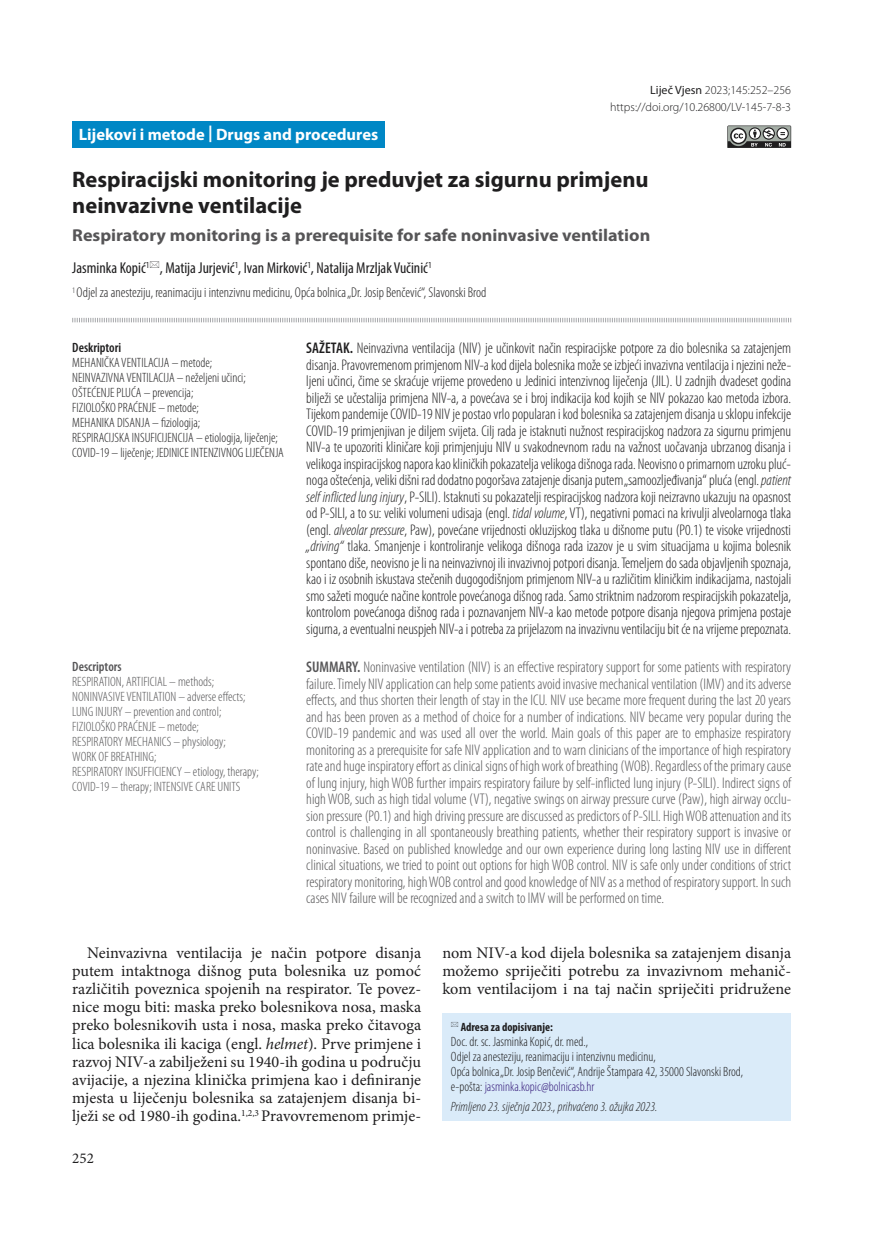
<style>
.page{position:relative;width:872px;height:1234px;background:#fff}
.page>*{position:absolute;margin:0;border:0;box-sizing:border-box;transform-origin:0 0}
.t1{font:700 22.5px/25.5px "Myriad Pro";color:#1f1e1f}
.t2{font:700 17.25px "Myriad Pro";color:#565557;scale:1.05 1}
.t3{font:700 16.5px "Myriad Pro";color:#fff}
.t4{font:16.2px/18.1px "Minion Pro";color:#1f1e1f;text-align:justify}
.t5{font:condensed 15.75px "Myriad Pro";color:#1f1e1f}
.t6{font:300 condensed 15.45px/16.5px "Myriad Pro";letter-spacing:-.005em;color:#1f1e1f;text-align:justify}
.t7{font:300 condensed 15.45px/16.5px "Myriad Pro";color:#565557;text-align:justify}
.t8{font:15px "Minion Pro";color:#1f1e1f}
.t9{font:300 condensed 14.25px "Myriad Pro";color:#1f1e1f}
.t10{font:300 condensed 13.5px/15px "Myriad Pro";color:#1f1e1f}
.t11{font:300 condensed 13.5px/15px "Myriad Pro";color:#565557}
.t12{font:italic 300 condensed 13.5px "Myriad Pro";color:#1f1e1f}
.t13{font:600 condensed 13.5px "Myriad Pro";color:#1f1e1f}
.t14{font:600 condensed 13.5px "Myriad Pro";color:#565557}
.t15{font:300 12px/16.5px "Myriad Pro";color:#1f1e1f;text-align:right}
.t16{font:700 condensed 12px "Myriad Pro";color:#1f1e1f}
.s1{font-weight:400}
.s2{font-weight:600}
.s3{font-style:italic}
.s4{color:#371d7c}
</style>
<div class="page">
<svg style="left:727px;top:125px;width:64px;height:23px"></svg>
<div style="left:442px;top:1013px;width:349px;height:107px;background:#daebf9"></div>
<svg style="left:72px;top:317px;width:719px;height:6px"></svg>
<div style="left:72px;top:121px;width:312px;height:27px;background:#0087c5"></div>
<p class="t3" style="left:79px;top:123px;width:301px">Lijekovi i metode | Drugs and procedures</p>
<p class="t15" style="left:610px;top:82px;width:182px"><span class="s1">Liječ Vjesn</span> 2023;145:252–256 https://doi.org/10.26800/LV-145-7-8-3</p>
<h1 class="t1" style="left:72px;top:166px;width:578px">Respiracijski monitoring je preduvjet za sigurnu primjenu neinvazivne ventilacije</h1>
<p class="t2" style="left:72px;top:224px;width:552px">Respiratory monitoring is a prerequisite for safe noninvasive ventilation</p>
<p class="t5" style="left:72px;top:258px;width:361px">Jasminka Kopić<sup>1</sup> , Matija Jurjević<sup>1</sup>, Ivan Mirković<sup>1</sup>, Natalija Mrzljak Vučinić<sup>1</sup></p>
<p class="t9" style="left:72px;top:284px;width:415px"><sup>1</sup> Odjel za anesteziju, reanimaciju i intenzivnu medicinu, Opća bolnica „Dr. Josip Benčević“, Slavonski Brod</p>
<p class="t13" style="left:72px;top:339px;width:50px">Deskriptori</p>
<p class="t10" style="left:72px;top:354px;width:213px">MEHANIČKA VENTILACIJA – metode;<br>NEINVAZIVNA VENTILACIJA – neželjeni učinci; OŠTEĆENJE PLUĆA – prevencija;<br>FIZIOLOŠKO PRAĆENJE – metode;<br>MEHANIKA DISANJA – fiziologija;<br>RESPIRACIJSKA INSUFICIJENCIJA – etiologija, liječenje; COVID-19 – liječenje; JEDINICE INTENZIVNOG LIJEČENJA</p>
<p class="t6" style="left:306px;top:339px;width:486px"><span class="s2">SAŽETAK.</span> Neinvazivna ventilacija (NIV) je učinkovit način respiracijske potpore za dio bolesnika sa zatajenjem disanja. Pravovremenom primjenom NIV-a kod dijela bolesnika može se izbjeći invazivna ventilacija i njezini neže&shy;ljeni učinci, čime se skraćuje vrijeme provedeno u Jedinici intenzivnog liječenja (JIL). U zadnjih dvadeset godina bilježi se učestalija primjena NIV-a, a povećava se i broj indikacija kod kojih se NIV pokazao kao metoda izbora.<br>Tijekom pandemije COVID-19 NIV je postao vrlo popularan i kod bolesnika sa zatajenjem disanja u sklopu infekcije COVID-19 primjenjivan je diljem svijeta. Cilj rada je istaknuti nužnost respiracijskog nadzora za sigurnu primjenu NIV-a te upozoriti kliničare koji primjenjuju NIV u svakodnevnom radu na važnost uočavanja ubrzanog disanja i velikoga inspiracijskog napora kao kliničkih pokazatelja velikoga dišnoga rada. Neovisno o primarnom uzroku pluć&shy;noga oštećenja, veliki dišni rad dodatno pogoršava zatajenje disanja putem „samoozljeđivanja“ pluća (engl. <span class="s3">patient self inflicted lung injury</span>, P-SILI). Istaknuti su pokazatelji respiracijskog nadzora koji neizravno ukazuju na opasnost od P-SILI, a to su: veliki volumeni udisaja (engl. <span class="s3">tidal volume</span>, VT), negativni pomaci na krivulji alveolarnoga tlaka (engl. <span class="s3">alveolar pressure</span>, Paw), povećane vrijednosti okluzijskog tlaka u dišnome putu (P0.1) te visoke vrijednosti <span class="s3">„driving“</span> tlaka. Smanjenje i kontroliranje velikoga dišnoga rada izazov je u svim situacijama u kojima bolesnik spontano diše, neovisno je li na neinvazivnoj ili invazivnoj potpori disanja. Temeljem do sada objavljenih spoznaja, kao i iz osobnih iskustava stečenih dugogodišnjom primjenom NIV-a u različitim kliničkim indikacijama, nastojali smo sažeti moguće načine kontrole povećanoga dišnog rada. Samo striktnim nadzorom respiracijskih pokazatelja, kontrolom povećanoga dišnog rada i poznavanjem NIV-a kao metode potpore disanja njegova primjena postaje sigurna, a eventualni neuspjeh NIV-a i potreba za prijelazom na invazivnu ventilaciju bit će na vrijeme prepoznata.</p>
<p class="t7" style="left:306px;top:658px;width:486px"><span class="s2">SUMMARY.</span> Noninvasive ventilation (NIV) is an effective respiratory support for some patients with respiratory failure. Timely NIV application can help some patients avoid invasive mechanical ventilation (IMV) and its adverse effects, and thus shorten their length of stay in the ICU. NIV use became more frequent during the last 20 years and has been proven as a method of choice for a number of indications. NIV became very popular during the COVID-19 pandemic and was used all over the world. Main goals of this paper are to emphasize respiratory monitoring as a prerequisite for safe NIV application and to warn clinicians of the importance of high respiratory rate and huge inspiratory effort as clinical signs of high work of breathing (WOB). Regardless of the primary cause of lung injury, high WOB further impairs respiratory failure by self-inflicted lung injury (P-SILI). Indirect signs of high WOB, such as high tidal volume (VT), negative swings on airway pressure curve (Paw), high airway occlu&shy;sion pressure (P0.1) and high driving pressure are discussed as predictors of P-SILI. High WOB attenuation and its control is challenging in all spontaneously breathing patients, whether their respiratory support is invasive or noninvasive. Based on published knowledge and our own experience during long lasting NIV use in different clinical situations, we tried to point out options for high WOB control. NIV is safe only under conditions of strict respiratory monitoring, high WOB control and good knowledge of NIV as a method of respiratory support. In such cases NIV failure will be recognized and a switch to IMV will be performed on time.</p>
<p class="t4" style="left:72px;top:943px;width:350px;text-indent:15px">Neinvazivna ventilacija je način potpore disanja putem intaktnoga dišnog puta bolesnika uz pomoć različitih poveznica spojenih na respirator. Te povez&shy;nice mogu biti: maska preko bolesnikova nosa, maska preko bolesnikovih usta i nosa, maska preko čitavoga lica bolesnika ili kaciga (engl. <span class="s3">helmet</span>). Prve primjene i razvoj NIV-a zabilježeni su 1940-ih godina u području avijacije, a njezina klinička primjena kao i definiranje mjesta u liječenju bolesnika sa zatajenjem disanja bi&shy;lježi se od 1980-ih godina.<sup>1,2,3</sup> Pravovremenom primje-</p>
<p class="t4" style="left:442px;top:943px;width:350px">nom NIV-a kod dijela bolesnika sa zatajenjem disanja možemo spriječiti potrebu za invazivnom mehanič&shy;kom ventilacijom i na taj način spriječiti pridružene</p>
<p class="t14" style="left:72px;top:657px;width:51px">Descriptors</p>
<p class="t11" style="left:72px;top:673px;width:188px">RESPIRATION, ARTIFICIAL – methods; NONINVASIVE VENTILATION – adverse effects; LUNG INJURY – prevention and control; FIZIOLOŠKO PRAĆENJE – metode;<br>RESPIRATORY MECHANICS – physiology;<br>WORK OF BREATHING;<br>RESPIRATORY INSUFFICIENCY – etiology, therapy; COVID-19 – therapy; INTENSIVE CARE UNITS</p>
<p class="t16" style="left:461px;top:1019px;width:94px">Adresa za dopisivanje:</p>
<p class="t10" style="left:451px;top:1033px;width:293px">Doc. dr. sc. Jasminka Kopić, dr. med.,<br>Odjel za anesteziju, reanimaciju i intenzivnu medicinu,<br>Opća bolnica „Dr. Josip Benčević“, Andrije Štampara 42, 35000 Slavonski Brod, e-pošta: <span class="s4">jasminka.kopic@bolnicasb.hr</span></p>
<p class="t12" style="left:451px;top:1097px;width:208px">Primljeno 23. siječnja 2023., prihvaćeno 3. ožujka 2023.</p>
<p class="t8" style="left:72px;top:1147px;width:23px">252</p>
</div>
